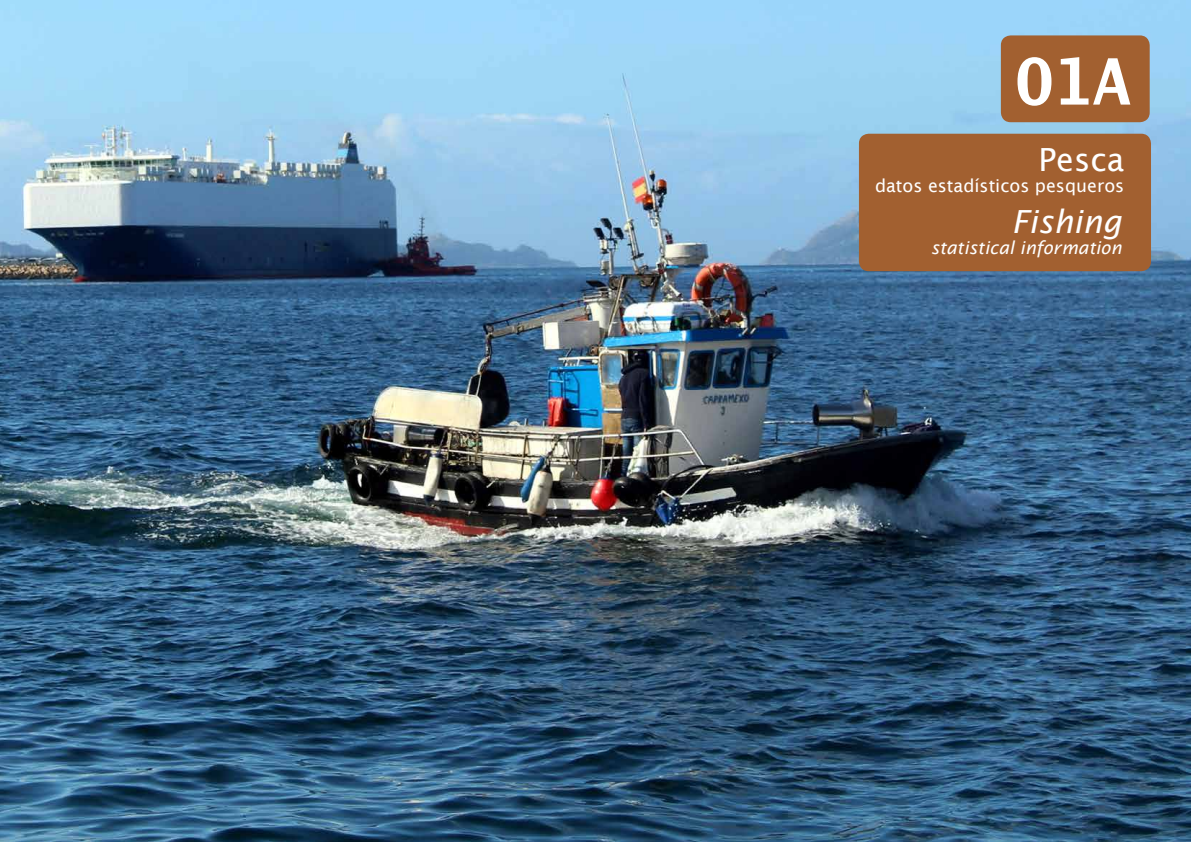
<style>
.page{position:relative;width:1191px;height:842px;background:#fff}
.page>*{position:absolute;margin:0;border:0;box-sizing:border-box;transform-origin:0 0}
.t1{font:700 64.1px "Lucida Sans Typewriter";color:#fff}
.t2{font:italic 31.9px "Lucida Sans";color:#fff}
.t3{font:31.9px "Lucida Sans";color:#fff}
.t4{font:17.7px "Lucida Sans";color:#fff}
.t5{font:italic 17.7px "Lucida Sans";color:#fff}
</style>
<div class="page">
<img style="left:0;top:0;width:1191px;height:842px">
<div style="left:1001px;top:35px;width:148px;height:87px;background:#a26030;border-radius:10px"></div>
<div style="left:859px;top:134px;width:292px;height:137px;background:#a26030;border-radius:10px"></div>
<h1 class="t1" style="left:1015px;top:45px;width:117px">01A</h1>
<h2 class="t3" style="left:1038px;top:141px;width:87px">Pesca</h2>
<p class="t4" style="left:875px;top:176px;width:251px">datos estadísticos pesqueros</p>
<h2 class="t2" style="left:1011px;top:203px;width:112px">Fishing</h2>
<p class="t5" style="left:930px;top:238px;width:192px">statistical information</p>
</div>
